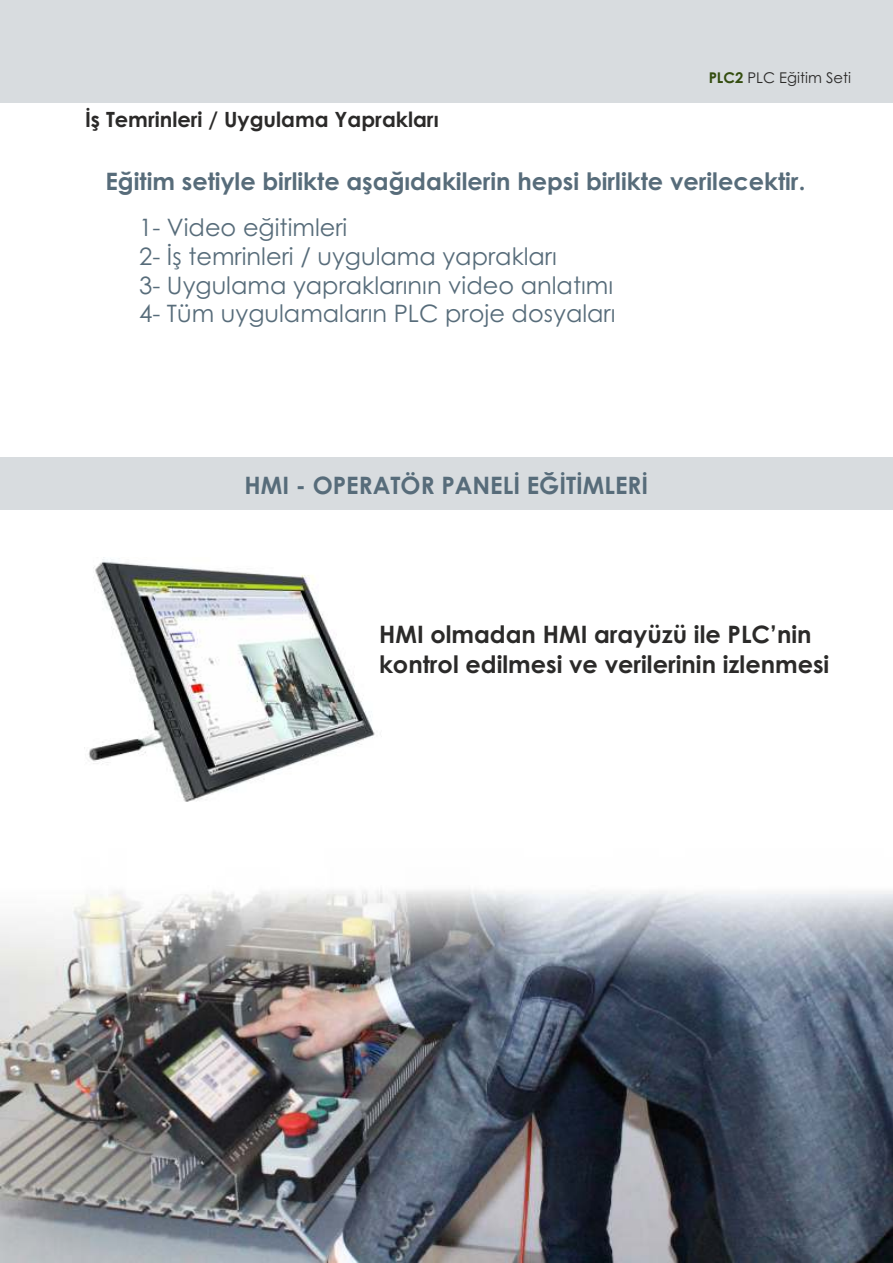
<style>
.page{position:relative;width:893px;height:1263px;background:#fff}
.page>*{position:absolute;margin:0;border:0;box-sizing:border-box;transform-origin:0 0}
.t1{font:24px/28.7px "Century Gothic";color:#576c7a}
.t2{font:700 24px "Century Gothic";color:#576c7a}
.t3{font:700 24px/29.1px "Century Gothic";color:#2b2a29}
.t4{font:700 21px "Century Gothic";color:#2b2a29}
.t5{font:14.85px "Century Gothic";color:#2b2a29}
.s1{font-weight:700;color:#344d0f}
</style>
<div class="page">
<img style="left:0;top:889px;width:893px;height:374px">
<div style="left:0;top:0;width:893px;height:102px;background:#d8dcdf"></div>
<img style="left:84px;top:557px;width:291px;height:245px">
<svg style="left:292px;top:745px;width:20px;height:13px"></svg>
<div style="left:0;top:457px;width:893px;height:52px;background:#d8dcdf"></div>
<p class="t4" style="left:85px;top:112px;width:355px">İş Temrinleri / Uygulama Yaprakları</p>
<p class="t5" style="left:709px;top:72px;width:144px"><span class="s1">PLC2</span> PLC Eğitim Seti</p>
<p class="t2" style="left:105px;top:172px;width:701px">Eğitim setiyle birlikte aşağıdakilerin hepsi birlikte verilecektir.</p>
<p class="t1" style="left:139px;top:216px;width:478px">1- Video eğitimleri<br>2- İş temrinleri / uygulama yaprakları<br>3- Uygulama yapraklarının video anlatımı 4- Tüm uygulamaların PLC proje dosyaları</p>
<p class="t2" style="left:245px;top:476px;width:405px">HMI - OPERATÖR PANELİ EĞİTİMLERİ</p>
<p class="t3" style="left:379px;top:622px;width:452px">HMI olmadan HMI arayüzü ile PLC’nin kontrol edilmesi ve verilerinin izlenmesi</p>
</div>
